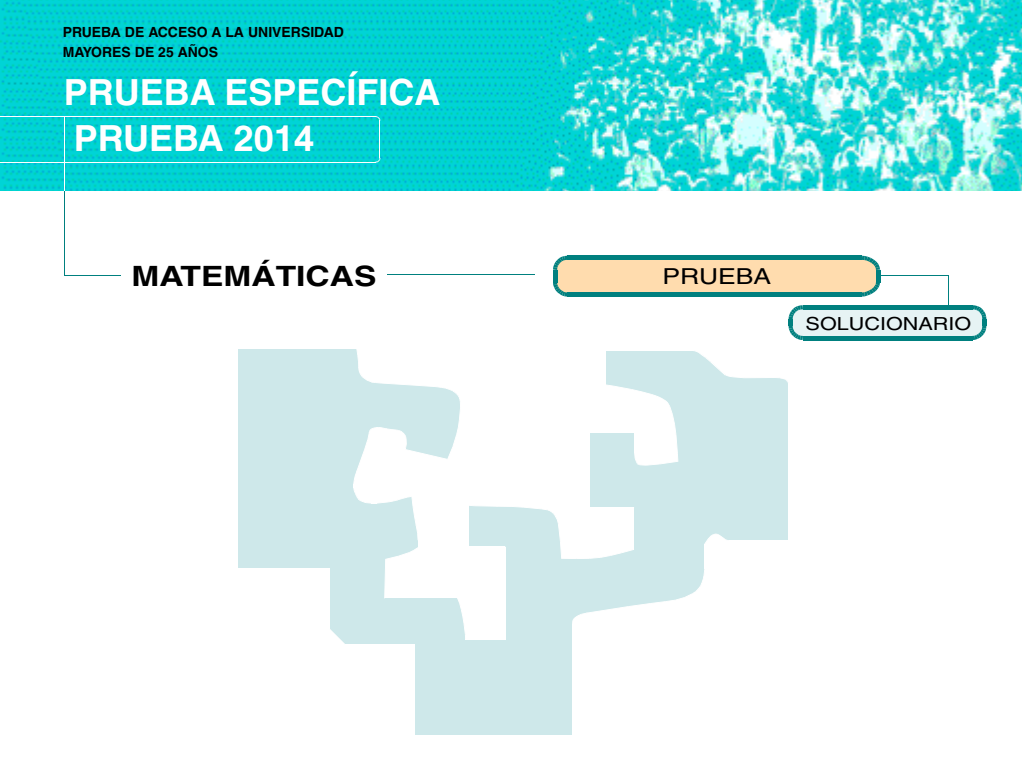
<style>
.page{position:relative;width:1022px;height:773px;background:#fff}
.page>*{position:absolute;margin:0;border:0;box-sizing:border-box;transform-origin:0 0}
.t1{font:700 36px/45.8px "Helvetica";color:#fff}
.t2{font:700 28px "Helvetica";color:#000;scale:1.2 1}
.t3{font:22px "Helvetica";color:#000;scale:1.2 1}
.t4{font:18px "Helvetica";color:#000;scale:1.2 1}
.t5{font:700 14px/19.9px "Helvetica";color:#000}
.s1{font-family:"Arial"}
</style>
<div class="page">
<hr style="left:64px;top:113px;width:1px;height:162px;background:#00807f">
<hr style="left:65px;top:275px;width:56px;height:1px;background:#00807f">
<svg style="left:238px;top:349px;width:550px;height:386px"></svg>
<hr style="left:237px;top:568px;width:92px;height:1px;background:#fff">
<hr style="left:328px;top:568px;width:1px;height:60px;background:#fff">
<hr style="left:345px;top:644px;width:69px;height:1px;background:#fff">
<svg style="left:328px;top:628px;width:17px;height:17px"></svg>
<hr style="left:414px;top:644px;width:1px;height:91px;background:#fff">
<hr style="left:572px;top:624px;width:1px;height:111px;background:#fff">
<hr style="left:729px;top:540px;width:59px;height:1px;background:#fff">
<svg style="left:775px;top:377px;width:13px;height:7px"></svg>
<hr style="left:744px;top:377px;width:31px;height:1px;background:#fff">
<svg style="left:353px;top:349px;width:391px;height:296px"></svg>
<hr style="left:387px;top:274px;width:148px;height:1px;background:#00807f">
<img style="left:0;top:1px;width:1022px;height:190px">
<hr style="left:64px;top:117px;width:1px;height:74px;background:#fff">
<svg style="left:553px;top:256px;width:433px;height:84px"></svg>
<hr style="left:0;top:116px;width:376px;height:1px;background:#fff">
<hr style="left:379px;top:120px;width:1px;height:38px;background:#fff">
<svg style="left:375px;top:116px;width:5px;height:5px"></svg>
<hr style="left:0;top:162px;width:376px;height:1px;background:#fff">
<svg style="left:375px;top:158px;width:5px;height:5px"></svg>
<p class="t5" style="left:63px;top:23px;width:283px">PRUEBA DE ACCESO A LA UNIVERSIDAD<br>MAYORES DE 25 AÑOS</p>
<h1 class="t1" style="left:64px;top:73px;width:378px">PRUEBA ESPECÍFICA<br>PRUEBA 201<span class="s1">4</span></h1>
<h2 class="t2" style="left:131px;top:266px;width:206px">MATEMÁTICAS</h2>
<h3 class="t3" style="left:662px;top:268px;width:92px">PRUEBA</h3>
<p class="t4" style="left:805px;top:317px;width:140px">SOLUCIONARIO</p>
</div>
